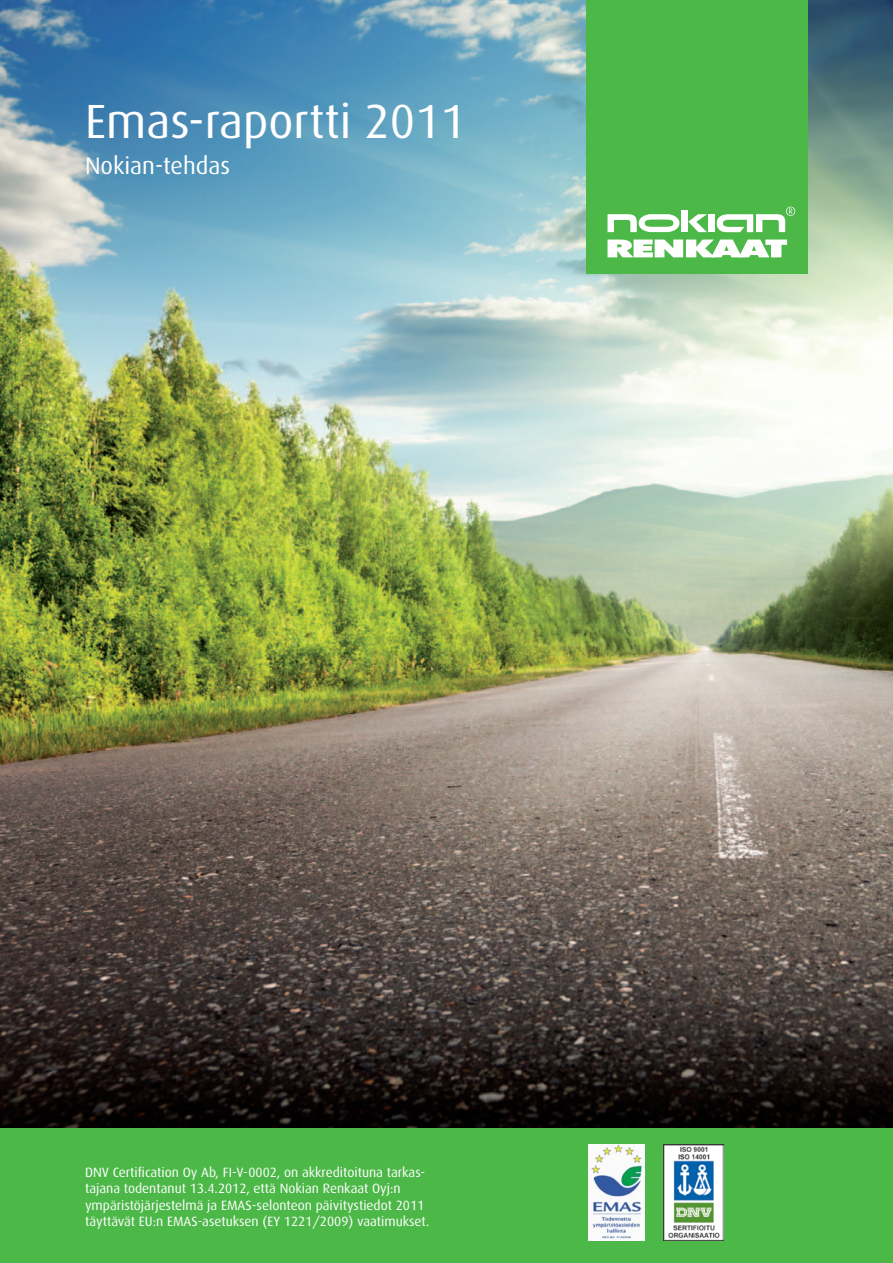
<style>
.page{position:relative;width:893px;height:1263px;background:#fff}
.page>*{position:absolute;margin:0;border:0;box-sizing:border-box;transform-origin:0 0}
.t1{font:48px "Dax";color:#fff}
.t2{font:24px "Dax";color:#fff}
.t3{font:13.5px/16.2px "Dax";color:#fff}
</style>
<div class="page">
<img style="left:0;top:0;width:893px;height:1128px">
<div style="left:587px;top:0;width:221px;height:274px;background:#4cb848"></div>
<div style="left:708px;top:214px;width:6px;height:18px;background:#fff"></div>
<svg style="left:607px;top:214px;width:72px;height:18px"></svg>
<div style="left:681px;top:211px;width:7px;height:21px;background:#fff"></div>
<svg style="left:688px;top:214px;width:19px;height:18px"></svg>
<svg style="left:607px;top:240px;width:180px;height:17px"></svg>
<svg style="left:717px;top:207px;width:78px;height:25px"></svg>
<div style="left:0;top:1128px;width:893px;height:135px;background:#4cb848"></div>
<img style="left:589px;top:1144px;width:55px;height:96px">
<img style="left:663px;top:1144px;width:61px;height:96px">
<h1 class="t1" style="left:85px;top:95px;width:382px">Emas-raportti 2011</h1>
<h2 class="t2" style="left:85px;top:153px;width:147px">Nokian-tehdas</h2>
<p class="t3" style="left:85px;top:1164px;width:346px">DNV Certification Oy Ab, FI-V-0002, on akkreditoituna tarkas&shy;tajana todentanut 13.4.2012, että Nokian Renkaat Oyj:n ympäristöjärjestelmä ja EMAS-selonteon päivitystiedot 2011 täyttävät EU:n EMAS-asetuksen (EY 1221/2009) vaatimukset.</p>
</div>
